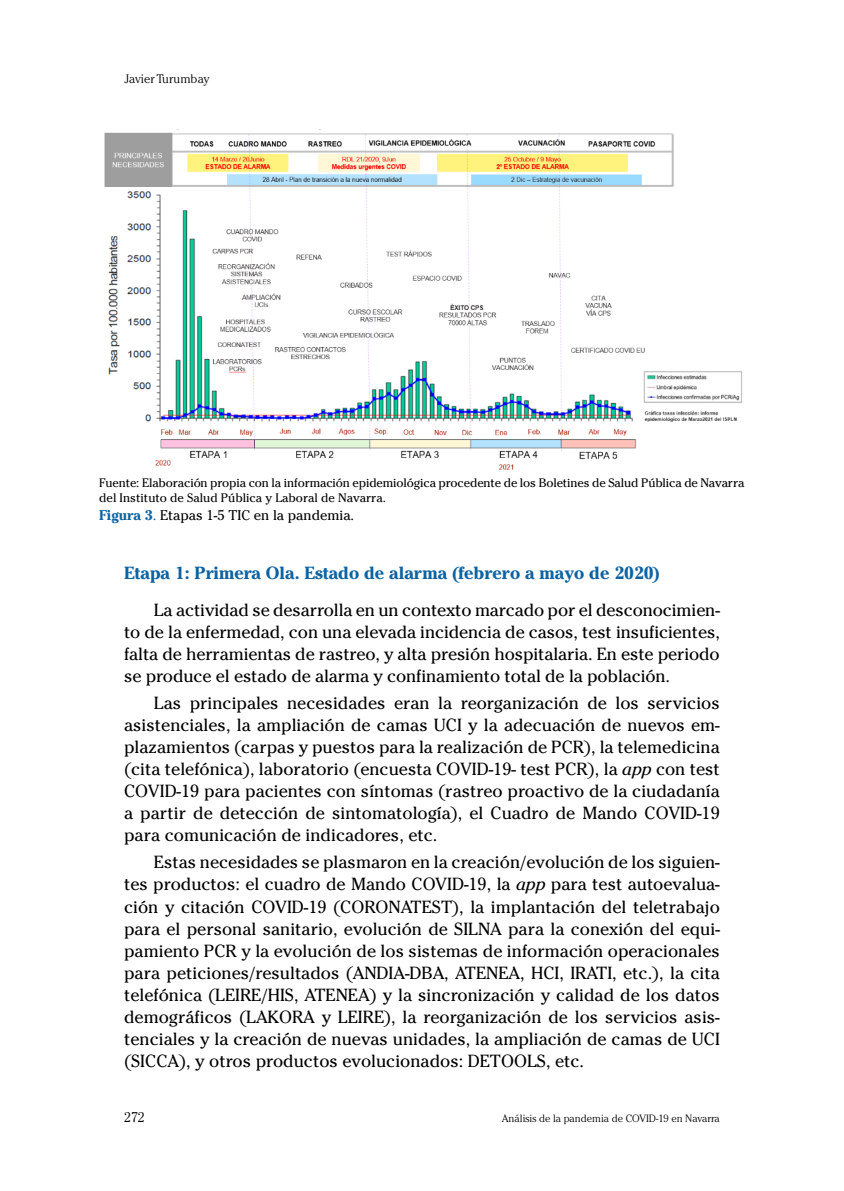
<style>
.page{position:relative;width:844px;height:1191px;background:#fff}
.page>*{position:absolute;margin:0;border:0;box-sizing:border-box;transform-origin:0 0}
.t1{font:17.5px/22.1px "Cheltenham Std";color:#000;text-align:justify}
.t2{font:700 17.5px "Cheltenham Std";color:#0d63a2}
.t3{font:14px "Cheltenham Std";color:#000}
.t4{font:300 14px "Cheltenham Std";color:#000}
.t5{font:12.25px/15.4px "Cheltenham Std";letter-spacing:-.01em;color:#000}
.t6{font:300 12.25px "Cheltenham Std";color:#000}
.t7{font:300 10.5px "Cheltenham Std";color:#000}
.s1{font-weight:700;color:#0d63a2}
.s2{color:#0d63a2}
.s3{font-style:italic}
</style>
<div class="page">
<img style="left:104px;top:132px;width:638px;height:337px">
<p class="t6" style="left:124px;top:72px;width:86px">Javier Turumbay</p>
<p class="t5" style="left:99px;top:475px;width:646px">Fuente: Elaboración propia con la información epidemiológica procedente de los Boletines de Salud Pública de Navarra del Instituto de Salud Pública y Laboral de Navarra.</p>
<p class="t3" style="left:99px;top:507px;width:256px"><span class="s1">Figura 3</span><span class="s2">.</span> Etapas 1-5 TIC en la pandemia.</p>
<p class="t2" style="left:124px;top:562px;width:537px">Etapa 1: Primera Ola. Estado de alarma (febrero a mayo de 2020)</p>
<p class="t1" style="left:124px;top:599px;width:597px;text-indent:30px">La actividad se desarrolla en un contexto marcado por el desconocimien&shy;to de la enfermedad, con una elevada incidencia de casos, test insuficientes, falta de herramientas de rastreo, y alta presión hospitalaria. En este periodo se produce el estado de alarma y confinamiento total de la población.</p>
<p class="t1" style="left:124px;top:692px;width:597px;text-indent:30px">Las principales necesidades eran la reorganización de los servicios asistenciales, la ampliación de camas UCI y la adecuación de nuevos em&shy;plazamientos (carpas y puestos para la realización de PCR), la telemedicina (cita telefónica), laboratorio (encuesta COVID-19- test PCR), la <span class="s3">app</span> con test COVID-19 para pacientes con síntomas (rastreo proactivo de la ciudadanía a partir de detección de sintomatología), el Cuadro de Mando COVID-19 para comunicación de indicadores, etc.</p>
<p class="t1" style="left:124px;top:851px;width:597px;text-indent:30px">Estas necesidades se plasmaron en la creación/evolución de los siguien&shy;tes productos: el cuadro de Mando COVID-19, la <span class="s3">app</span> para test autoevalua&shy;ción y citación COVID-19 (CORONATEST), la implantación del teletrabajo para el personal sanitario, evolución de SILNA para la conexión del equi&shy;pamiento PCR y la evolución de los sistemas de información operacionales para peticiones/resultados (ANDIA-DBA, ATENEA, HCI, IRATI, etc.), la cita telefónica (LEIRE/HIS, ATENEA) y la sincronización y calidad de los datos demográficos (LAKORA y LEIRE), la reorganización de los servicios asis&shy;tenciales y la creación de nuevas unidades, la ampliación de camas de UCI (SICCA), y otros productos evolucionados: DETOOLS, etc.</p>
<p class="t4" style="left:124px;top:1108px;width:22px">272</p>
<p class="t7" style="left:501px;top:1111px;width:219px">Análisis de la pandemia de COVID-19 en Navarra</p>
</div>
